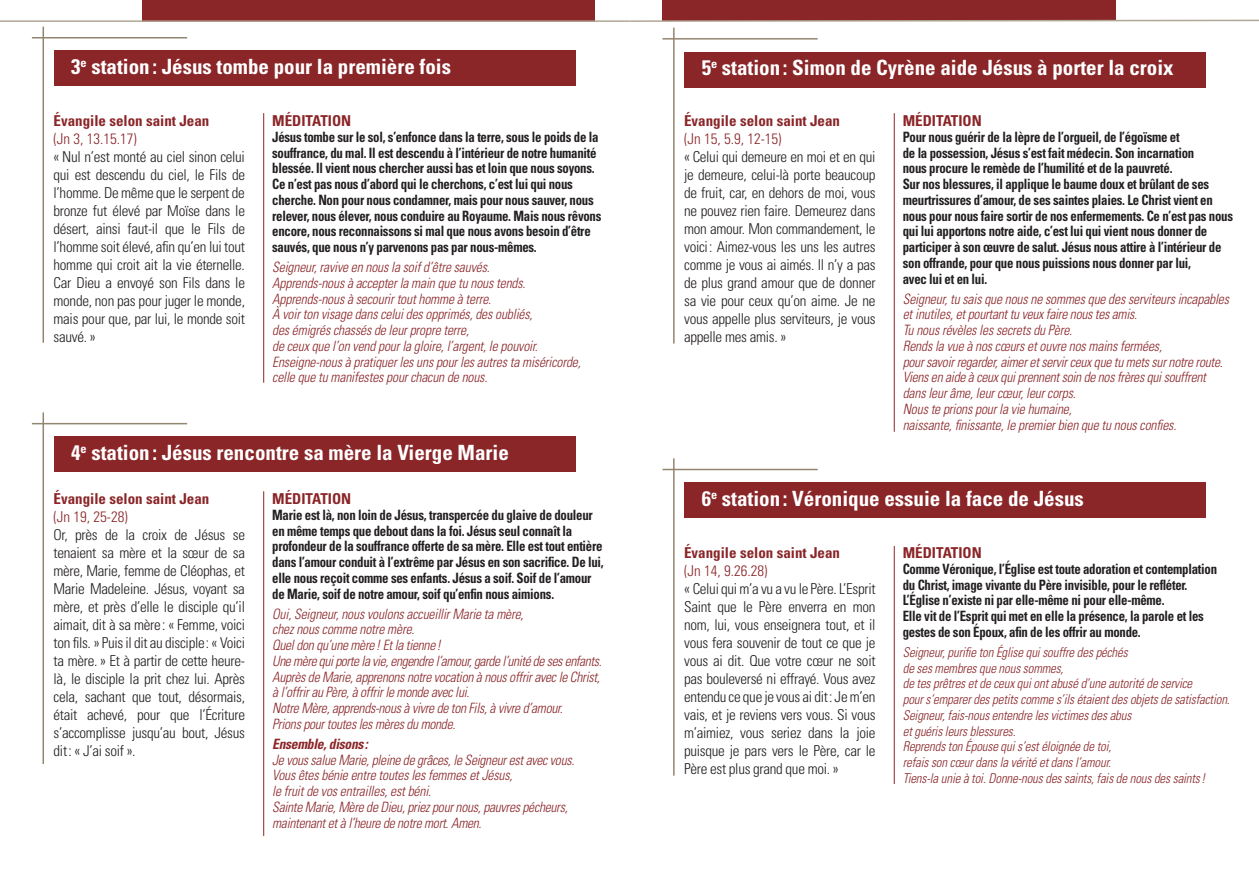
<style>
.page{position:relative;width:1259px;height:893px;background:#fff}
.page>*{position:absolute;margin:0;border:0;box-sizing:border-box;transform-origin:0 0}
.t1{font:700 condensed 21px "Univers";color:#fff}
.t2{font:300 condensed 15px/18px "Univers";letter-spacing:-.02em;color:#231f20;text-align:justify}
.t3{font:700 condensed 15px "Univers";color:#8a2528}
.t4{font:300 condensed 15px "Univers";color:#8a2528}
.t5{font:700 condensed 14.25px/15.8px "Univers";letter-spacing:-.02em;color:#231f20;scale:.9 1}
.t6{font:italic 300 condensed 14.25px/15.8px "Univers";letter-spacing:-.01em;color:#8a2528;scale:.95 1}
.t7{font:italic 700 condensed 14.25px "Univers";letter-spacing:-.02em;color:#8a2528;scale:.95 1}
.t8{font:italic 300 condensed 13.5px/15.8px "Univers";letter-spacing:-.01em;color:#8a2528;scale:.95 1}
</style>
<div class="page">
<div style="left:684px;top:52px;width:522px;height:35px;background:#8a2528"></div>
<div style="left:684px;top:483px;width:522px;height:35px;background:#8a2528"></div>
<hr style="left:894px;top:113px;width:1px;height:319px;background:#8a2528">
<hr style="left:894px;top:546px;width:1px;height:238px;background:#8a2528">
<hr style="left:662px;top:38px;width:155px;height:2px;background:#938671">
<hr style="left:662px;top:469px;width:155px;height:1px;background:#938671">
<hr style="left:673px;top:28px;width:1px;height:316px;background:#938671">
<hr style="left:673px;top:458px;width:1px;height:318px;background:#938671">
<div style="left:662px;top:0;width:454px;height:21px;background:#8a2528"></div>
<div style="left:142px;top:0;width:453px;height:21px;background:#8a2528"></div>
<hr style="left:0;top:20px;width:629px;height:2px;background:#b2a794">
<svg style="left:628px;top:19px;width:631px;height:3px"></svg>
<div style="left:54px;top:51px;width:521px;height:35px;background:#8a2528"></div>
<div style="left:54px;top:437px;width:521px;height:35px;background:#8a2528"></div>
<hr style="left:263px;top:113px;width:1px;height:270px;background:#8a2528">
<hr style="left:263px;top:491px;width:1px;height:345px;background:#8a2528">
<hr style="left:32px;top:37px;width:155px;height:2px;background:#938671">
<hr style="left:32px;top:423px;width:155px;height:1px;background:#938671">
<hr style="left:43px;top:27px;width:1px;height:316px;background:#938671">
<hr style="left:43px;top:412px;width:1px;height:352px;background:#938671">
<h1 class="t1" style="left:71px;top:54px;width:381px">3<sup>e</sup> station : Jésus tombe pour la première fois</h1>
<p class="t3" style="left:54px;top:111px;width:157px">Évangile selon saint Jean</p>
<p class="t4" style="left:54px;top:130px;width:85px">(Jn 3, 13.15.17)</p>
<p class="t2" style="left:54px;top:148px;width:193px">« Nul n’est monté au ciel sinon celui qui est descendu du ciel, le Fils de l’homme. De même que le serpent de bronze fut élevé par Moïse dans le désert, ainsi faut-il que le Fils de l’homme soit élevé, afin qu’en lui tout homme qui croit ait la vie éternelle.<br>Car Dieu a envoyé son Fils dans le monde, non pas pour juger le monde, mais pour que, par lui, le monde soit sauvé. »</p>
<p class="t3" style="left:272px;top:111px;width:81px">MÉDITATION</p>
<p class="t5" style="left:272px;top:129px;width:367px">Jésus tombe sur le sol, s’enfonce dans la terre, sous le poids de la souffrance, du mal. Il est descendu à l’intérieur de notre humanité blessée. Il vient nous chercher aussi bas et loin que nous soyons.<br>Ce n’est pas nous d’abord qui le cherchons, c’est lui qui nous cherche. Non pour nous condamner, mais pour nous sauver, nous relever, nous élever, nous conduire au Royaume. Mais nous rêvons encore, nous reconnaissons si mal que nous avons besoin d’être sauvés, que nous n’y parvenons pas par nous-mêmes.</p>
<p class="t6" style="left:272px;top:259px;width:326px">Seigneur, ravive en nous la soif d’être sauvés.<br>Apprends-nous à accepter la main que tu nous tends.<br>Apprends-nous à secourir tout homme à terre.<br>À voir ton visage dans celui des opprimés, des oubliés,<br>des émigrés chassés de leur propre terre,<br>de ceux que l’on vend pour la gloire, l’argent, le pouvoir.<br>Enseigne-nous à pratiquer les uns pour les autres ta miséricorde, celle que tu manifestes pour chacun de nous.</p>
<h1 class="t1" style="left:71px;top:440px;width:439px">4<sup>e</sup> station : Jésus rencontre sa mère la Vierge Marie</h1>
<p class="t3" style="left:54px;top:489px;width:157px">Évangile selon saint Jean</p>
<p class="t4" style="left:54px;top:508px;width:76px">(Jn 19, 25-28)</p>
<p class="t2" style="left:54px;top:526px;width:193px">Or, près de la croix de Jésus se tenaient sa mère et la sœur de sa mère, Marie, femme de Cléophas, et Marie Madeleine. Jésus, voyant sa mère, et près d’elle le disciple qu’il aimait, dit à sa mère: « Femme, voici ton fils. » Puis il dit au disciple: « Voici ta mère. » Et à partir de cette heure&shy;là, le disciple la prit chez lui. Après cela, sachant que tout, désormais, était achevé, pour que l’Écriture s’accomplisse jusqu’au bout, Jésus dit: « J’ai soif ».</p>
<p class="t3" style="left:272px;top:489px;width:81px">MÉDITATION</p>
<p class="t5" style="left:272px;top:507px;width:370px">Marie est là, non loin de Jésus, transpercée du glaive de douleur en même temps que debout dans la foi. Jésus seul connaît la profondeur de la souffrance offerte de sa mère. Elle est tout entière dans l’amour conduit à l’extrême par Jésus en son sacrifice. De lui, elle nous reçoit comme ses enfants. Jésus a soif. Soif de l’amour de Marie, soif de notre amour, soif qu’enfin nous aimions.</p>
<p class="t6" style="left:272px;top:606px;width:348px">Oui, Seigneur, nous voulons accueillir Marie ta mère,<br>chez nous comme notre mère.<br>Quel don qu’une mère! Et la tienne!<br>Une mère qui porte la vie, engendre l’amour, garde l’unité de ses enfants.<br>Auprès de Marie, apprenons notre vocation à nous offrir avec le Christ, à l’offrir au Père, à offrir le monde avec lui.<br>Notre Mère, apprends-nous à vivre de ton Fils, à vivre d’amour.<br>Prions pour toutes les mères du monde.</p>
<p class="t7" style="left:272px;top:735px;width:102px">Ensemble, disons:</p>
<p class="t6" style="left:272px;top:752px;width:320px">Je vous salue Marie, pleine de grâces, le Seigneur est avec vous.<br>Vous êtes bénie entre toutes les femmes et Jésus,<br>le fruit de vos entrailles, est béni.<br>Sainte Marie, Mère de Dieu, priez pour nous, pauvres pécheurs, maintenant et à l’heure de notre mort. Amen.</p>
<h1 class="t1" style="left:702px;top:55px;width:473px">5<sup>e</sup> station: Simon de Cyrène aide Jésus à porter la croix</h1>
<p class="t3" style="left:684px;top:111px;width:157px">Évangile selon saint Jean</p>
<p class="t4" style="left:684px;top:130px;width:99px">(Jn 15, 5.9, 12-15)</p>
<p class="t2" style="left:684px;top:148px;width:193px">« Celui qui demeure en moi et en qui je demeure, celui-là porte beaucoup de fruit, car, en dehors de moi, vous ne pouvez rien faire. Demeurez dans mon amour. Mon commandement, le voici: Aimez-vous les uns les autres comme je vous ai aimés. Il n’y a pas de plus grand amour que de donner sa vie pour ceux qu’on aime. Je ne vous appelle plus serviteurs, je vous appelle mes amis. »</p>
<p class="t3" style="left:902px;top:111px;width:81px">MÉDITATION</p>
<p class="t5" style="left:902px;top:129px;width:368px">Pour nous guérir de la lèpre de l’orgueil, de l’égoïsme et<br>de la possession, Jésus s’est fait médecin. Son incarnation<br>nous procure le remède de l’humilité et de la pauvreté.<br>Sur nos blessures, il applique le baume doux et brûlant de ses meurtrissures d’amour, de ses saintes plaies. Le Christ vient en nous pour nous faire sortir de nos enfermements. Ce n’est pas nous qui lui apportons notre aide, c’est lui qui vient nous donner de participer à son œuvre de salut. Jésus nous attire à l’intérieur de son offrande, pour que nous puissions nous donner par lui,<br>avec lui et en lui.</p>
<p class="t6" style="left:902px;top:291px;width:345px">Seigneur, tu sais que nous ne sommes que des serviteurs incapables et inutiles, et pourtant tu veux faire nous tes amis.<br>Tu nous révèles les secrets du Père.<br>Rends la vue à nos cœurs et ouvre nos mains fermées,<br>pour savoir regarder, aimer et servir ceux que tu mets sur notre route.<br>Viens en aide à ceux qui prennent soin de nos frères qui souffrent dans leur âme, leur cœur, leur corps.<br>Nous te prions pour la vie humaine,<br>naissante, finissante, le premier bien que tu nous confies.</p>
<h1 class="t1" style="left:702px;top:485px;width:384px">6<sup>e</sup> station: Véronique essuie la face de Jésus</h1>
<p class="t3" style="left:684px;top:543px;width:157px">Évangile selon saint Jean</p>
<p class="t4" style="left:684px;top:562px;width:85px">(Jn 14, 9.26.28)</p>
<p class="t2" style="left:684px;top:580px;width:193px">« Celui qui m’a vu a vu le Père. L’Esprit Saint que le Père enverra en mon nom, lui, vous enseignera tout, et il vous fera souvenir de tout ce que je vous ai dit. Que votre cœur ne soit pas bouleversé ni effrayé. Vous avez entendu ce que je vous ai dit: Je m’en vais, et je reviens vers vous. Si vous m’aimiez, vous seriez dans la joie puisque je pars vers le Père, car le Père est plus grand que moi. »</p>
<p class="t3" style="left:902px;top:543px;width:81px">MÉDITATION</p>
<p class="t5" style="left:902px;top:561px;width:351px">Comme Véronique, l’Église est toute adoration et contemplation du Christ, image vivante du Père invisible, pour le refléter.<br>L’Église n’existe ni par elle-même ni pour elle-même.<br>Elle vit de l’Esprit qui met en elle la présence, la parole et les gestes de son Époux, afin de les offrir au monde.</p>
<p class="t8" style="left:902px;top:644px;width:346px">Seigneur, purifie ton Église qui souffre des péchés<br>de ses membres que nous sommes,<br>de tes prêtres et de ceux qui ont abusé d’une autorité de service<br>pour s’emparer des petits comme s’ils étaient des objets de satisfaction.<br>Seigneur, fais-nous entendre les victimes des abus<br>et guéris leurs blessures.<br>Reprends ton Épouse qui s’est éloignée de toi,<br>refais son cœur dans la vérité et dans l’amour.<br>Tiens-la unie à toi. Donne-nous des saints, fais de nous des saints!</p>
</div>
